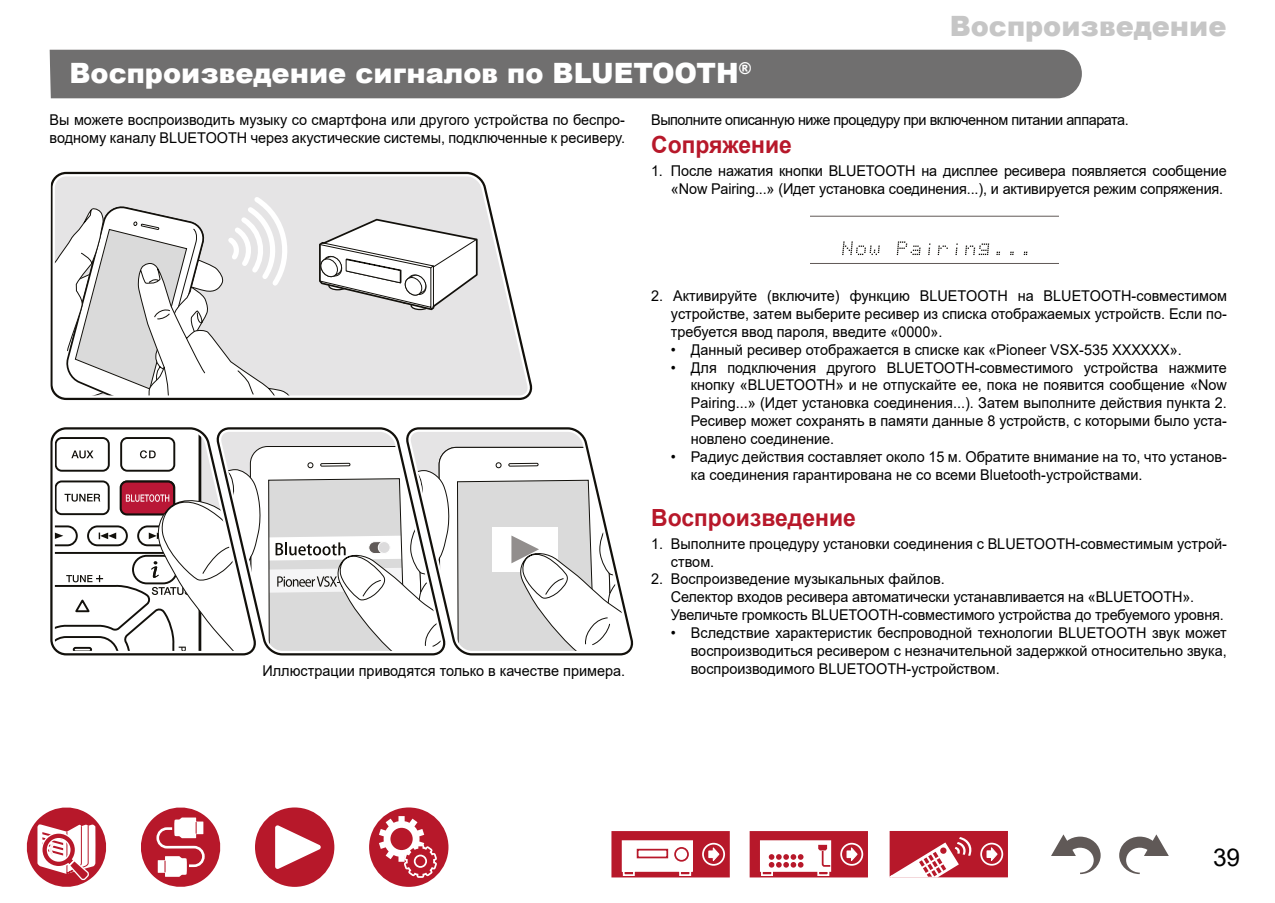
<style>
.page{position:relative;width:1275px;height:903px;background:#fff}
.page>*{position:absolute;margin:0;border:0;box-sizing:border-box;transform-origin:0 0}
.t1{font:900 28px "Arial";color:#fff}
.t2{font:900 28px "Arial";color:#c6c6c6}
.t3{font:24.5px "Arial";color:#000}
.t4{font:700 23.62px "Arial";color:#b7182a}
.t5{font:14.88px/17.8px "Arial";color:#000}
.t6{font:14.88px "Arial";letter-spacing:-.03em;color:#000}
</style>
<div class="page">
<div style="left:369px;top:807px;width:79px;height:80px;background:#b7182a;border-radius:50%"></div>
<svg style="left:379px;top:816px;width:61px;height:63px"></svg>
<div style="left:612px;top:832px;width:117px;height:44px;background:#b7182a"></div>
<div style="left:611px;top:831px;width:119px;height:46px;border:2px solid #b7182a"></div>
<svg style="left:708px;top:846px;width:12px;height:16px"></svg>
<div style="left:702px;top:843px;width:23px;height:23px;border:2px solid #fff;border-radius:50%"></div>
<svg style="left:621px;top:840px;width:73px;height:37px;background:#efcbcf"></svg>
<div style="left:890px;top:832px;width:117px;height:44px;background:#b7182a"></div>
<div style="left:890px;top:831px;width:118px;height:46px;border:2px solid #b7182a"></div>
<svg style="left:986px;top:846px;width:12px;height:16px"></svg>
<div style="left:980px;top:843px;width:23px;height:22px;border:2px solid #fff;border-radius:50%"></div>
<svg style="left:889px;top:837px;width:85px;height:40px"></svg>
<svg style="left:27px;top:807px;width:79px;height:80px"></svg>
<div style="left:750px;top:832px;width:117px;height:44px;background:#b7182a"></div>
<div style="left:750px;top:831px;width:118px;height:46px;border:2px solid #b7182a"></div>
<svg style="left:846px;top:846px;width:12px;height:15px"></svg>
<div style="left:840px;top:843px;width:23px;height:23px;border:2px solid #fff;border-radius:50%"></div>
<div style="left:760px;top:840px;width:71px;height:32px;background:#fff;border:2px solid #fff"></div>
<svg style="left:769px;top:854px;width:34px;height:13px"></svg>
<div style="left:817px;top:870px;width:12px;height:6px;border:2px solid #fff"></div>
<div style="left:761px;top:870px;width:12px;height:6px;border:2px solid #fff"></div>
<svg style="left:818px;top:845px;width:14px;height:22px"></svg>
<div style="left:255px;top:807px;width:79px;height:80px;background:#b7182a;border-radius:50%"></div>
<svg style="left:275px;top:825px;width:46px;height:44px"></svg>
<svg style="left:141px;top:807px;width:79px;height:80px"></svg>
<svg style="left:1119px;top:834px;width:50px;height:40px"></svg>
<svg style="left:1051px;top:834px;width:50px;height:40px"></svg>
<div style="left:50px;top:50px;width:1032px;height:48px;background:#706f6f"></div>
<svg style="left:810px;top:216px;width:249px;height:48px"></svg>
<svg style="left:50px;top:171px;width:483px;height:230px"></svg>
<svg style="left:50px;top:427px;width:158px;height:229px"></svg>
<svg style="left:452px;top:427px;width:182px;height:229px"></svg>
<svg style="left:208px;top:427px;width:244px;height:229px"></svg>
<svg style="left:214px;top:427px;width:233px;height:229px"></svg>
<h1 class="t2" style="left:950px;top:6px;width:278px">Воспроизведение</h1>
<h1 class="t1" style="left:69px;top:53px;width:684px">Воспроизведение сигналов по BLUETOOTH<sup>®</sup></h1>
<p class="t6" style="left:651px;top:109px;width:479px">Выполните описанную ниже процедуру при включенном питании аппарата.</p>
<h3 class="t4" style="left:651px;top:128px;width:142px">Сопряжение</h3>
<p class="t5" style="left:651px;top:162px;width:577px;text-align:right">1. После нажатия кнопки BLUETOOTH на дисплее ресивера появляется сообщение «Now Pairing...» (Идет установка соединения...), и активируется режим сопряжения.</p>
<p class="t5" style="left:50px;top:111px;width:577px">Вы можете воспроизводить музыку со смартфона или другого устройства по беспро&shy;водному каналу BLUETOOTH через акустические системы, подключенные к ресиверу.</p>
<p class="t5" style="left:263px;top:662px;width:364px">Иллюстрации приводятся только в качестве примера.</p>
<p class="t5" style="left:671px;top:287px;width:557px;text-align:justify;text-indent:-20px">2. Активируйте (включите) функцию BLUETOOTH на BLUETOOTH-совместимом устройстве, затем выберите ресивер из списка отображаемых устройств. Если по&shy;требуется ввод пароля, введите «0000».</p>
<p class="t5" style="left:671px;top:340px;width:512px">• Данный ресивер отображается в списке как «Pioneer VSX-535 XXXXXX».</p>
<p class="t5" style="left:691px;top:358px;width:538px;text-align:justify;text-indent:-20px">• Для подключения другого BLUETOOTH-совместимого устройства нажмите кнопку «BLUETOOTH» и не отпускайте ее, пока не появится сообщение «Now Pairing...» (Идет установка соединения...). Затем выполните действия пункта 2.<br>Ресивер может сохранять в памяти данные 8 устройств, с которыми было уста&shy;новлено соединение.</p>
<p class="t5" style="left:691px;top:447px;width:538px;text-indent:-20px">• Радиус действия составляет около 15 м. Обратите внимание на то, что установ&shy;ка соединения гарантирована не со всеми Bluetooth-устройствами.</p>
<h3 class="t4" style="left:651px;top:501px;width:206px">Воспроизведение</h3>
<p class="t5" style="left:671px;top:534px;width:557px;text-indent:-20px">1. Выполните процедуру установки соединения с BLUETOOTH-совместимым устрой&shy;ством.</p>
<p class="t5" style="left:671px;top:570px;width:554px;text-indent:-20px">2. Воспроизведение музыкальных файлов.<br>Селектор входов ресивера автоматически устанавливается на «BLUETOOTH».<br>Увеличьте громкость BLUETOOTH-совместимого устройства до требуемого уровня.</p>
<p class="t5" style="left:691px;top:624px;width:538px;text-align:justify;text-indent:-20px">• Вследствие характеристик беспроводной технологии BLUETOOTH звук может воспроизводиться ресивером с незначительной задержкой относительно звука, воспроизводимого BLUETOOTH-устройством.</p>
<h2 class="t3" style="left:1213px;top:840px;width:29px">39</h2>
</div>
